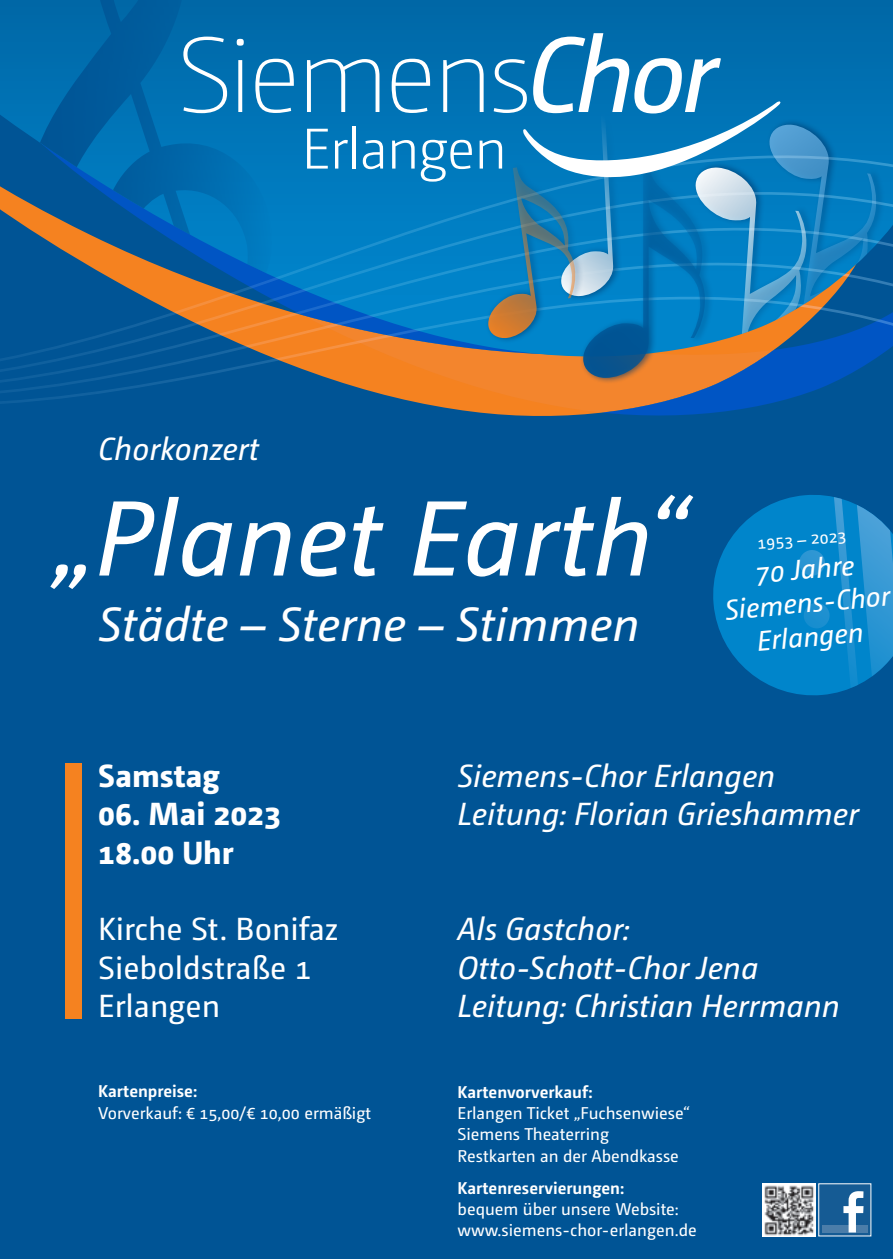
<style>
.page{position:relative;width:893px;height:1259px;background:#005495}
.page>*{position:absolute;margin:0;border:0;box-sizing:border-box;transform-origin:0 0}
.t1{font:200 106.8px "Camingo Dos Pro";letter-spacing:-.05em;color:#fff}
.t2{font:italic 106.5px "Camingo Dos Pro";color:#fff}
.t3{font:300 57.3px "Camingo Dos Pro";letter-spacing:-.025em;color:#fff}
.t4{font:italic 48px "Camingo Dos Pro";color:#fff}
.t5{font:italic 31.8px/38.4px "Camingo Dos Pro";color:#fff}
.t6{font:31.8px/38.4px "Camingo Dos Pro";color:#fff}
.t7{font:800 31.8px "Camingo Dos Pro";color:#fff}
.t8{font:italic 28.2px/33.6px "Camingo Dos Pro";color:#fff;text-align:center}
.t9{font:17.1px/21.3px "Camingo Dos Pro";color:#fff}
.t10{font:700 17.1px "Camingo Dos Pro";color:#fff}
.t11{font:16.8px "Camingo Dos Pro";color:#fff}
.s1{font-weight:400;font-style:italic}
.s2{font-weight:700}
</style>
<div class="page">
<svg style="left:0;top:0;width:893px;height:138px"></svg>
<svg style="left:15px;top:0;width:261px;height:138px;fill:#006cac"></svg>
<svg style="left:0;top:138px;width:893px;height:278px"></svg>
<div style="left:580px;top:155px;width:134px;height:229px;background:#00376b;opacity:.75"></div>
<svg style="left:487px;top:101px;width:390px;height:277px"></svg>
<svg style="left:713px;top:495px;width:180px;height:201px"></svg>
<div style="left:65px;top:763px;width:17px;height:255px;background:#f58220"></div>
<div style="left:818px;top:1183px;width:53px;height:53px;background:#155b94"></div>
<div style="left:822px;top:1225px;width:45px;height:7px;background:#4b7da9"></div>
<svg style="left:843px;top:1191px;width:20px;height:41px"></svg>
<img style="left:763px;top:1183px;width:52px;height:53px">
<p class="t1" style="left:176px;top:15px;width:542px">Siemens<span class="s1">Chor</span></p>
<p class="t3" style="left:301px;top:116px;width:207px">Erlangen</p>
<p class="t5" style="left:98px;top:429px;width:162px">Chorkonzert</p>
<p class="t2" style="left:53px;top:476px;width:635px">„Planet Earth“</p>
<p class="t4" style="left:98px;top:596px;width:543px">Städte – Sterne – Stimmen</p>
<p class="t11" style="left:757px;top:533px;width:91px;rotate:-5deg">1953 – 2023</p>
<p class="t8" style="left:720px;top:559px;width:167px;rotate:-5deg">70 Jahre<br>Siemens-Chor<br>Erlangen</p>
<p class="t7" style="left:98px;top:756px;width:123px">Samstag</p>
<p class="t7" style="left:98px;top:794px;width:184px">06. Mai 2023</p>
<p class="t7" style="left:98px;top:833px;width:137px">18.00 Uhr</p>
<p class="t6" style="left:98px;top:910px;width:242px">Kirche St. Bonifaz<br>Sieboldstraße 1<br>Erlangen</p>
<p class="t10" style="left:98px;top:1081px;width:100px">Kartenpreise:</p>
<p class="t9" style="left:98px;top:1102px;width:274px">Vorverkauf: € 15,00/€ 10,00 ermäßigt</p>
<p class="t5" style="left:458px;top:756px;width:319px">Siemens-Chor Erlangen</p>
<p class="t5" style="left:458px;top:795px;width:403px">Leitung: Florian Grieshammer</p>
<p class="t5" style="left:458px;top:910px;width:384px">Als Gastchor:<br>Otto-Schott-Chor Jena<br>Leitung: Christian Herrmann</p>
<p class="t10" style="left:458px;top:1081px;width:136px">Kartenvorverkauf:</p>
<p class="t9" style="left:458px;top:1102px;width:234px">Erlangen Ticket „Fuchsenwiese“</p>
<p class="t9" style="left:458px;top:1123px;width:153px">Siemens Theaterring</p>
<p class="t9" style="left:458px;top:1145px;width:223px">Restkarten an der Abendkasse</p>
<p class="t9" style="left:458px;top:1177px;width:241px"><span class="s2">Kartenreservierungen:<br></span>bequem über unsere Website: www.siemens-chor-erlangen.de</p>
</div>
